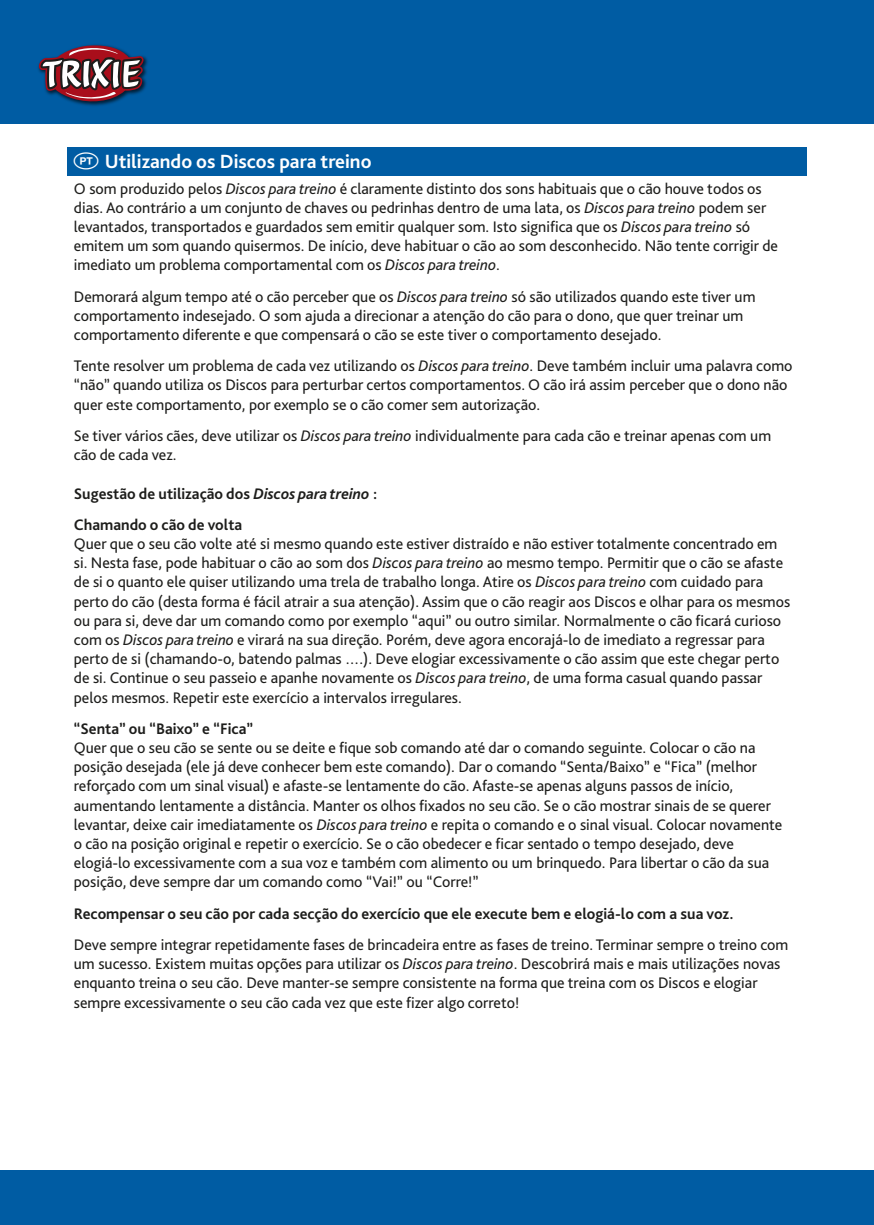
<style>
.page{position:relative;width:874px;height:1225px;background:#fff}
.page>*{position:absolute;margin:0;border:0;box-sizing:border-box;transform-origin:0 0}
.t1{font:700 20px "Bliss Pro";color:#fff}
.t2{font:16px/19.2px "Bliss Pro";color:#1d1d1b}
.t3{font:700 16px/31.2px "Bliss Pro";color:#1d1d1b}
.s1{font-family:"Natrix";font-weight:400}
.s2{font-style:italic}
</style>
<div class="page">
<div style="left:67px;top:147px;width:739px;height:29px;background:#005ca3"></div>
<div style="left:0;top:1170px;width:873px;height:55px;background:#005ca3"></div>
<div style="left:0;top:0;width:873px;height:124px;background:#005ca3"></div>
<img style="left:38px;top:44px;width:110px;height:62px">
<svg style="left:39px;top:45px;width:104px;height:58px"></svg>
<p class="t1" style="left:74px;top:149px;width:299px"><span class="s1">P</span> Utilizando os Discos para treino</p>
<p class="t2" style="left:74px;top:178px;width:705px">O som produzido pelos <span class="s2">Discos para treino</span> é claramente distinto dos sons habituais que o cão houve todos os dias. Ao contrário a um conjunto de chaves ou pedrinhas dentro de uma lata, os <span class="s2">Discos para treino</span> podem ser levantados, transportados e guardados sem emitir qualquer som. Isto significa que os <span class="s2">Discos para treino</span> só emitem um som quando quisermos. De início, deve habituar o cão ao som desconhecido. Não tente corrigir de imediato um problema comportamental com os <span class="s2">Discos para treino</span>.</p>
<p class="t2" style="left:74px;top:286px;width:683px">Demorará algum tempo até o cão perceber que os <span class="s2">Discos para treino</span> só são utilizados quando este tiver um comportamento indesejado. O som ajuda a direcionar a atenção do cão para o dono, que quer treinar um comportamento diferente e que compensará o cão se este tiver o comportamento desejado.</p>
<p class="t2" style="left:74px;top:356px;width:720px">Tente resolver um problema de cada vez utilizando os <span class="s2">Discos para treino</span>. Deve também incluir uma palavra como “não” quando utiliza os Discos para perturbar certos comportamentos. O cão irá assim perceber que o dono não quer este comportamento, por exemplo se o cão comer sem autorização.</p>
<p class="t2" style="left:74px;top:425px;width:698px">Se tiver vários cães, deve utilizar os <span class="s2">Discos para treino</span> individualmente para cada cão e treinar apenas com um cão de cada vez.</p>
<p class="t3" style="left:74px;top:477px;width:305px">Sugestão de utilização dos <span class="s2">Discos para treino</span> :<br>Chamando o cão de volta</p>
<p class="t2" style="left:74px;top:533px;width:717px">Quer que o seu cão volte até si mesmo quando este estiver distraído e não estiver totalmente concentrado em si. Nesta fase, pode habituar o cão ao som dos <span class="s2">Discos para treino</span> ao mesmo tempo. Permitir que o cão se afaste de si o quanto ele quiser utilizando uma trela de trabalho longa. Atire os <span class="s2">Discos para treino</span> com cuidado para perto do cão (desta forma é fácil atrair a sua atenção). Assim que o cão reagir aos Discos e olhar para os mesmos ou para si, deve dar um comando como por exemplo “aqui” ou outro similar. Normalmente o cão ficará curioso com os <span class="s2">Discos para treino</span> e virará na sua direção. Porém, deve agora encorajá-lo de imediato a regressar para perto de si (chamando-o, batendo palmas ….). Deve elogiar excessivamente o cão assim que este chegar perto de si. Continue o seu passeio e apanhe novamente os <span class="s2">Discos para treino</span>, de uma forma casual quando passar pelos mesmos. Repetir este exercício a intervalos irregulares.</p>
<p class="t3" style="left:74px;top:712px;width:181px">“Senta” ou “Baixo” e “Fica”</p>
<p class="t2" style="left:74px;top:737px;width:709px">Quer que o seu cão se sente ou se deite e fique sob comando até dar o comando seguinte. Colocar o cão na posição desejada (ele já deve conhecer bem este comando). Dar o comando “Senta/Baixo” e “Fica” (melhor reforçado com um sinal visual) e afaste-se lentamente do cão. Afaste-se apenas alguns passos de início, aumentando lentamente a distância. Manter os olhos fixados no seu cão. Se o cão mostrar sinais de se querer levantar, deixe cair imediatamente os <span class="s2">Discos para treino</span> e repita o comando e o sinal visual. Colocar novamente o cão na posição original e repetir o exercício. Se o cão obedecer e ficar sentado o tempo desejado, deve elogiá-lo excessivamente com a sua voz e também com alimento ou um brinquedo. Para libertar o cão da sua posição, deve sempre dar um comando como “Vai!” ou “Corre!”</p>
<p class="t3" style="left:74px;top:897px;width:661px">Recompensar o seu cão por cada secção do exercício que ele execute bem e elogiá-lo com a sua voz.</p>
<p class="t2" style="left:74px;top:934px;width:715px">Deve sempre integrar repetidamente fases de brincadeira entre as fases de treino. Terminar sempre o treino com um sucesso. Existem muitas opções para utilizar os <span class="s2">Discos para treino</span>. Descobrirá mais e mais utilizações novas enquanto treina o seu cão. Deve manter-se sempre consistente na forma que treina com os Discos e elogiar sempre excessivamente o seu cão cada vez que este fizer algo correto!</p>
</div>
